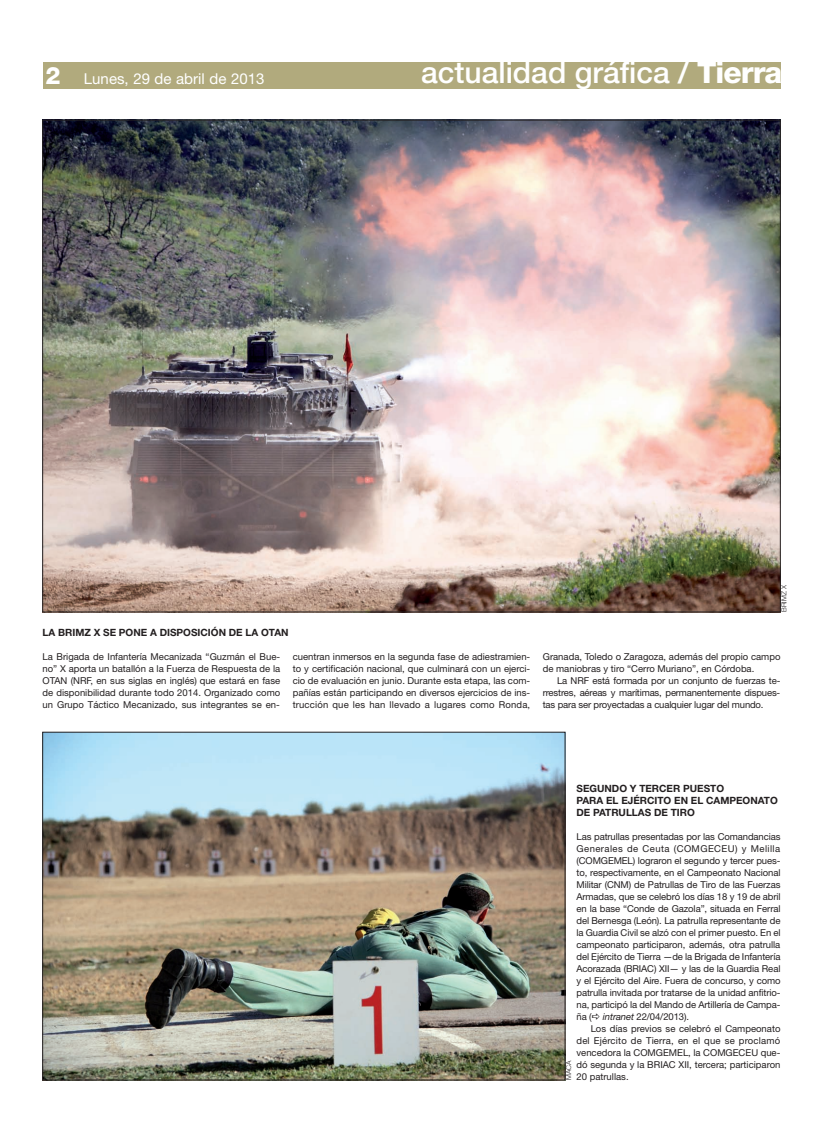
<style>
.page{position:relative;width:823px;height:1134px;background:#fff}
.page>*{position:absolute;margin:0;border:0;box-sizing:border-box;transform-origin:0 0}
.t1{font:500 30px "Helvetica Neue";color:#fff}
.t2{font:15px "Helvetica Neue";color:#fff}
.t3{font:700 10px/12px "Helvetica Neue";color:#231f20}
.t4{font:9.5px/12px "Helvetica Neue";color:#231f20;text-align:justify}
.t5{font:300 7px "Helvetica Neue";color:#231f20}
.s1{font-weight:800;font-size:24px}
.s2{font-weight:800}
.s3{font-style:italic}
</style>
<div class="page">
<img style="left:42px;top:120px;width:736px;height:492px">
<img style="left:45px;top:734px;width:518px;height:344px">
<div style="left:43px;top:62px;width:737px;height:27px;background:#b1aa7d"></div>
<h2 class="t2" style="left:45px;top:73px;width:220px"><span class="s1">2</span> Lunes, 29 de abril de 2013</h2>
<h1 class="t1" style="left:421px;top:62px;width:362px">actualidad gráfica / <span class="s2">Tierra</span></h1>
<p class="t3" style="left:43px;top:627px;width:247px">LA BRIMZ X SE PONE A DISPOSICIÓN DE LA OTAN</p>
<p class="t5" style="left:779px;top:612px;width:28px;rotate:-90deg">BRIMZ X</p>
<p class="t4" style="left:43px;top:652px;width:239px">La Brigada de Infantería Mecanizada “Guzmán el Bue&shy;no” X aporta un batallón a la Fuerza de Respuesta de la OTAN (NRF, en sus siglas en inglés) que estará en fase de disponibilidad durante todo 2014. Organizado como un Grupo Táctico Mecanizado, sus integrantes se en-</p>
<p class="t4" style="left:292px;top:652px;width:239px">cuentran inmersos en la segunda fase de adiestramien&shy;to y certificación nacional, que culminará con un ejerci&shy;cio de evaluación en junio. Durante esta etapa, las com&shy;pañías están participando en diversos ejercicios de ins&shy;trucción que les han llevado a lugares como Ronda,</p>
<p class="t4" style="left:542px;top:651px;width:239px">Granada, Toledo o Zaragoza, además del propio campo de maniobras y tiro “Cerro Muriano”, en Córdoba.</p>
<p class="t4" style="left:542px;top:675px;width:239px;text-indent:14px">La NRF está formada por un conjunto de fuerzas te&shy;rrestres, aéreas y marítimas, permanentemente dispues&shy;tas para ser proyectadas a cualquier lugar del mundo.</p>
<p class="t3" style="left:576px;top:783px;width:203px">SEGUNDO Y TERCER PUESTO<br>PARA EL EJÉRCITO EN EL CAMPEONATO<br>DE PATRULLAS DE TIRO</p>
<p class="t4" style="left:576px;top:832px;width:205px">Las patrullas presentadas por las Comandancias Generales de Ceuta (COMGECEU) y Melilla (COMGEMEL) lograron el segundo y tercer pues&shy;to, respectivamente, en el Campeonato Nacional Militar (CNM) de Patrullas de Tiro de las Fuerzas Armadas, que se celebró los días 18 y 19 de abril en la base “Conde de Gazola”, situada en Ferral del Bernesga (León). La patrulla representante de la Guardia Civil se alzó con el primer puesto. En el campeonato participaron, además, otra patrulla del Ejército de Tierra —de la Brigada de Infantería Acorazada (BRIAC) XII— y las de la Guardia Real y el Ejército del Aire. Fuera de concurso, y como patrulla invitada por tratarse de la unidad anfitrio&shy;na, participó la del Mando de Artillería de Campa&shy;ña ( <span class="s3">intranet</span> 22/04/2013).</p>
<p class="t4" style="left:576px;top:1024px;width:205px;text-indent:14px">Los días previos se celebró el Campeonato del Ejército de Tierra, en el que se proclamó vencedora la COMGEMEL, la COMGECEU que&shy;dó segunda y la BRIAC XII, tercera; participaron 20 patrullas.</p>
<p class="t5" style="left:564px;top:1080px;width:21px;rotate:-90deg">MACA</p>
</div>
